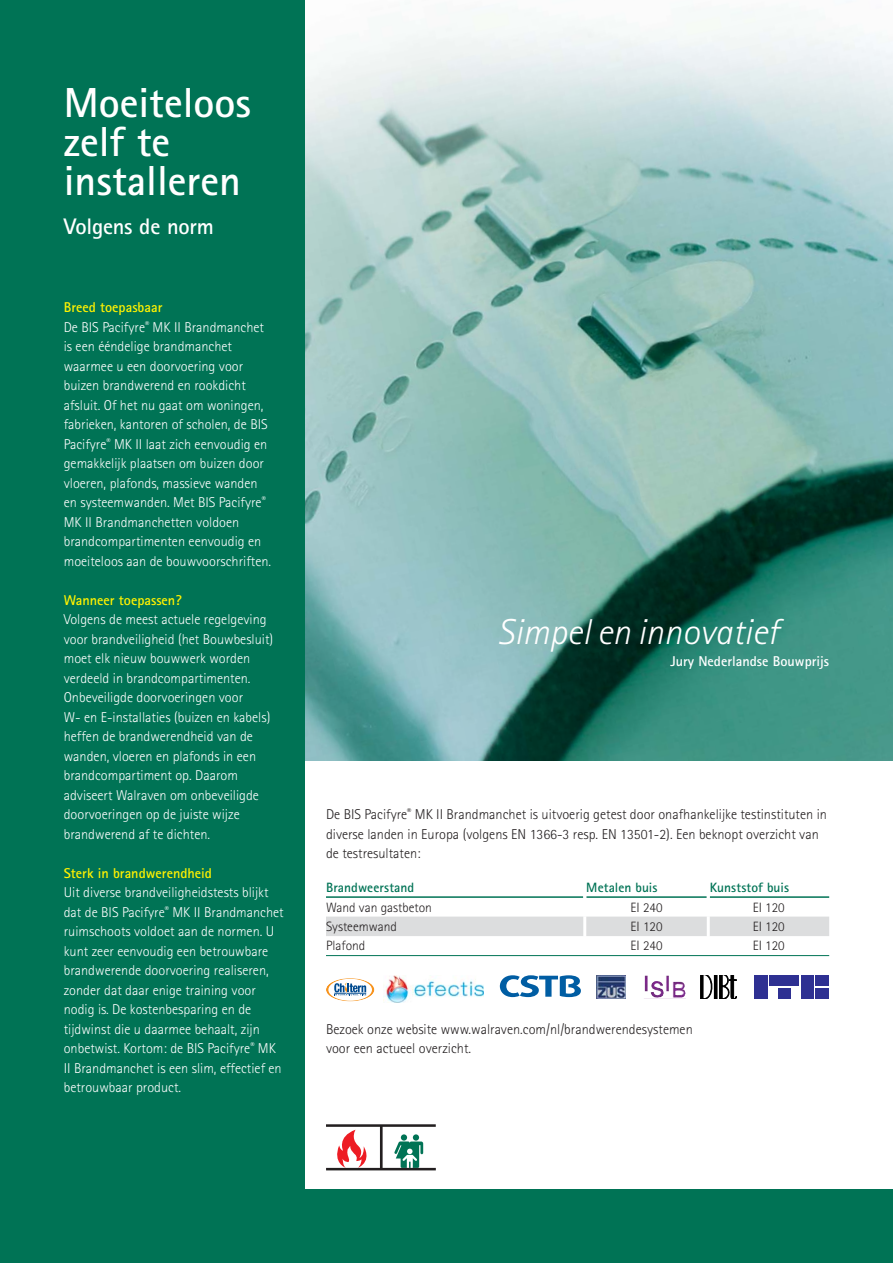
<style>
.page{position:relative;width:893px;height:1263px;background:#fff}
.page>*{position:absolute;margin:0;border:0;box-sizing:border-box;transform-origin:0 0}
.t1{font:700 42px/39px "Rotis Sans Serif Std";color:#fff}
.t2{font:italic 300 36px "Rotis Sans Serif Std";color:#fff}
.t3{font:700 22.5px "Rotis Sans Serif Std";letter-spacing:-.01em;color:#fff}
.t4{font:300 14.25px/19.5px "Rotis Sans Serif Std";color:#fff}
.t5{font:300 14.25px/19.5px "Rotis Sans Serif Std";color:#231f20}
.t6{font:700 14.25px "Rotis Sans Serif Std";color:#fff200}
.t7{font:700 14.25px "Rotis Sans Serif Std";color:#fff}
.t8{font:300 13.5px "Rotis Sans Serif Std";color:#231f20}
.t9{font:700 13.5px "Rotis Sans Serif Std";letter-spacing:.005em;color:#007355}
.s1{font-weight:700;color:#fff200}
</style>
<div class="page">
<img style="left:305px;top:10px;width:588px;height:750px">
<div style="left:0;top:0;width:305px;height:1203px;background:#007355"></div>
<div style="left:0;top:1189px;width:893px;height:74px;background:#007355"></div>
<svg style="left:326px;top:1124px;width:110px;height:46px"></svg>
<div style="left:326px;top:916px;width:503px;height:20px;background:#dcddde"></div>
<hr style="left:326px;top:896px;width:257px;height:2px;background:#007355">
<hr style="left:586px;top:896px;width:121px;height:2px;background:#007355">
<hr style="left:710px;top:896px;width:119px;height:2px;background:#007355">
<hr style="left:707px;top:916px;width:3px;height:20px;background:#fff">
<hr style="left:583px;top:916px;width:3px;height:20px;background:#fff">
<hr style="left:326px;top:955px;width:503px;height:1px;background:#007355">
<svg style="left:500px;top:976px;width:81px;height:21px"></svg>
<svg style="left:700px;top:975px;width:36px;height:23px"></svg>
<img style="left:385px;top:975px;width:98px;height:28px">
<div style="left:755px;top:975px;width:13px;height:23px;background:#2e3092"></div>
<div style="left:770px;top:975px;width:29px;height:11px;background:#2e3092"></div>
<div style="left:778px;top:987px;width:13px;height:11px;background:#2e3092"></div>
<div style="left:801px;top:975px;width:13px;height:23px;background:#2e3092"></div>
<div style="left:815px;top:975px;width:14px;height:11px;background:#2e3092"></div>
<div style="left:815px;top:987px;width:14px;height:11px;background:#2e3092"></div>
<img style="left:597px;top:975px;width:29px;height:24px">
<svg style="left:326px;top:978px;width:48px;height:23px"></svg>
<img style="left:644px;top:975px;width:42px;height:23px">
<h1 class="t1" style="left:64px;top:88px;width:189px">Moeiteloos zelf te installeren</h1>
<h3 class="t3" style="left:64px;top:218px;width:152px">Volgens de norm</h3>
<p class="t4" style="left:64px;top:299px;width:209px"><span class="s1">Breed toepasbaar<br></span>De BIS Pacifyre<sup>®</sup> MK II Brandmanchet is een ééndelige brandmanchet waarmee u een doorvoering voor buizen brandwerend en rookdicht afsluit. Of het nu gaat om woningen, fabrieken, kantoren of scholen, de BIS Pacifyre<sup>®</sup> MK II laat zich eenvoudig en gemakkelijk plaatsen om buizen door vloeren, plafonds, massieve wanden en systeemwanden. Met BIS Pacifyre<sup>® </sup>MK II Brandmanchetten voldoen brandcompartimenten eenvoudig en moeiteloos aan de bouwvoorschriften.</p>
<p class="t6" style="left:64px;top:594px;width:119px">Wanneer toepassen?</p>
<p class="t4" style="left:64px;top:611px;width:211px">Volgens de meest actuele regelgeving voor brandveiligheid (het Bouwbesluit) moet elk nieuw bouwwerk worden verdeeld in brandcompartimenten.<br>Onbeveiligde doorvoeringen voor<br>W- en E-installaties (buizen en kabels) heffen de brandwerendheid van de wanden, vloeren en plafonds in een brandcompartiment op. Daarom adviseert Walraven om onbeveiligde doorvoeringen op de juiste wijze brandwerend af te dichten.</p>
<p class="t6" style="left:64px;top:867px;width:150px">Sterk in brandwerendheid</p>
<p class="t4" style="left:64px;top:884px;width:222px">Uit diverse brandveiligheidstests blijkt dat de BIS Pacifyre<sup>®</sup> MK II Brandmanchet ruimschoots voldoet aan de normen. U kunt zeer eenvoudig een betrouwbare brandwerende doorvoering realiseren, zonder dat daar enige training voor nodig is. De kostenbesparing en de tijdwinst die u daarmee behaalt, zijn onbetwist. Kortom: de BIS Pacifyre<sup>®</sup> MK II Brandmanchet is een slim, effectief en betrouwbaar product.</p>
<h2 class="t2" style="left:497px;top:618px;width:283px">Simpel en innovatief</h2>
<p class="t7" style="left:670px;top:656px;width:160px">Jury Nederlandse Bouwprijs</p>
<p class="t5" style="left:326px;top:806px;width:503px">De BIS Pacifyre<sup>®</sup> MK II Brandmanchet is uitvoerig getest door onafhankelijke testinstituten in diverse landen in Europa (volgens EN 1366-3 resp. EN 13501-2). Een beknopt overzicht van de testresultaten:</p>
<p class="t9" style="left:326px;top:882px;width:90px">Brandweerstand</p>
<p class="t9" style="left:586px;top:882px;width:73px">Metalen buis</p>
<p class="t9" style="left:710px;top:882px;width:81px">Kunststof buis</p>
<p class="t8" style="left:326px;top:902px;width:107px">Wand van gastbeton</p>
<p class="t8" style="left:630px;top:902px;width:33px">EI 240</p>
<p class="t8" style="left:753px;top:902px;width:33px">EI 120</p>
<p class="t8" style="left:326px;top:921px;width:72px">Systeemwand</p>
<p class="t8" style="left:630px;top:921px;width:33px">EI 120</p>
<p class="t8" style="left:753px;top:921px;width:33px">EI 120</p>
<p class="t8" style="left:326px;top:941px;width:41px">Plafond</p>
<p class="t8" style="left:630px;top:941px;width:33px">EI 240</p>
<p class="t8" style="left:753px;top:941px;width:33px">EI 120</p>
<p class="t5" style="left:326px;top:1020px;width:368px">Bezoek onze website www.walraven.com/nl/brandwerendesystemen voor een actueel overzicht.</p>
</div>
